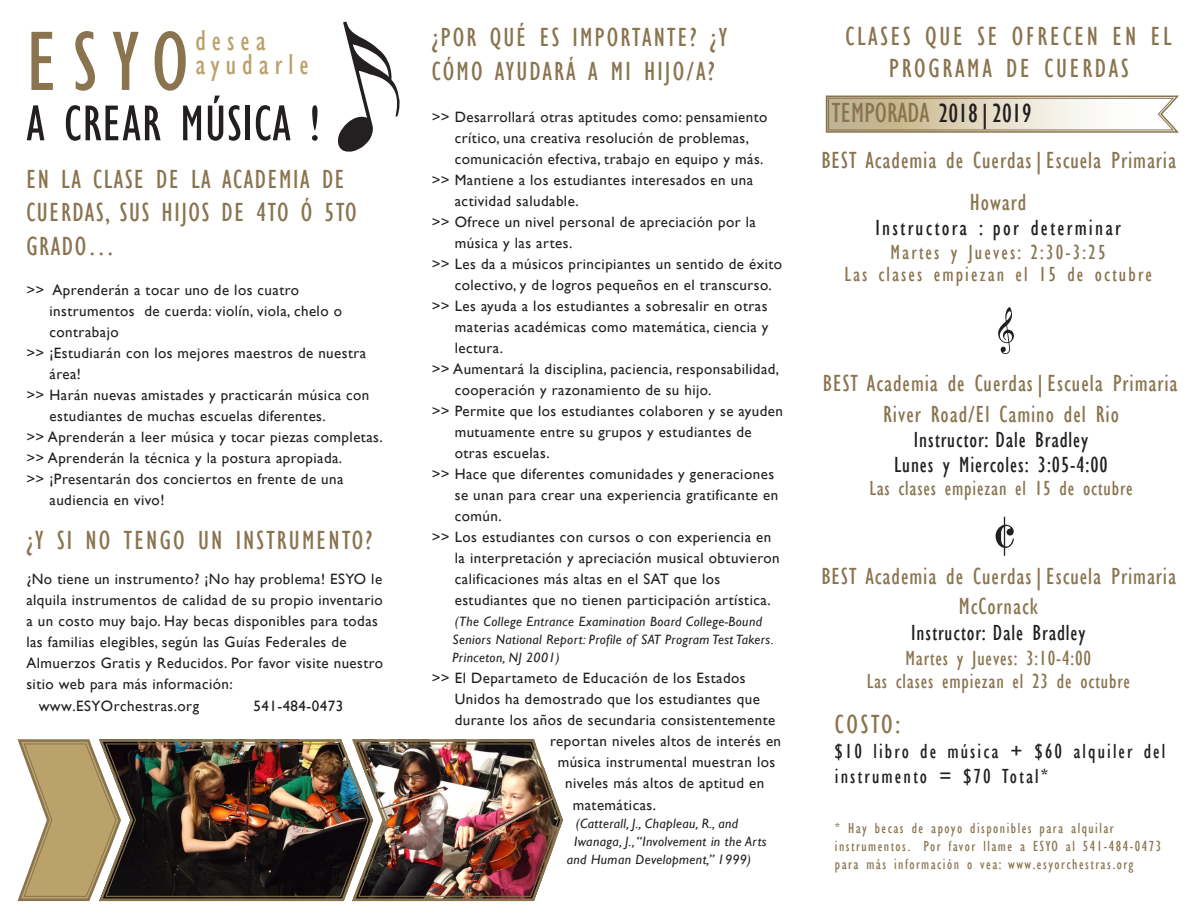
<style>
.page{position:relative;width:1188px;height:918px;background:#fff}
.page>*{position:absolute;margin:0;border:0;box-sizing:border-box;transform-origin:0 0}
.t1{font:condensed 87px "Gill Sans";color:#89744f}
.t2{font:condensed 51.9px "Gill Sans";letter-spacing:.02em;color:#231f20}
.t3{font:condensed 29.7px/24px "Gill Sans";letter-spacing:.2em;color:#bba16a}
.t4{font:condensed 28.5px "Gill Sans";color:#89744f}
.t5{font:condensed 27px/34.2px "Gill Sans";letter-spacing:.08em;color:#89744f}
.t6{font:condensed 27px/33.3px "Gill Sans";letter-spacing:.06em;color:#89744f}
.t7{font:condensed 27px "Gill Sans";letter-spacing:.1em;color:#89744f}
.t8{font:condensed 24px "Gill Sans";letter-spacing:.04em;color:#89744f}
.t9{font:24px "Gill Sans MT Condensed";letter-spacing:.04em;color:#89744f}
.t10{font:condensed 22.5px/24.6px "Gill Sans";letter-spacing:.04em;color:#231f20;text-align:center}
.t11{font:22.5px "Gill Sans MT Condensed";letter-spacing:.1em;color:#231f20}
.t12{font:condensed 21px/24px "Gill Sans";letter-spacing:.04em;color:#89744f;text-align:center}
.t13{font:condensed 21px/22.8px "Gill Sans";letter-spacing:.1em;color:#89744f;text-align:center}
.t14{font:condensed 21px/25.2px "Gill Sans";letter-spacing:.1em;color:#231f20}
.t15{font:15px/21px "Gill Sans";letter-spacing:.03em;color:#231f20}
.t16{font:condensed 15px/18px "Gill Sans";letter-spacing:.1em;color:#89744f}
.t17{font:italic 13.5px "Gill Sans";letter-spacing:.03em;color:#231f20}
.s1{font-size:27px;color:#231f20}
.s2{font-family:"Gill Sans MT Condensed";font-stretch:normal;font-size:27px;color:#231f20}
.s3{font-family:"Gill Sans";font-stretch:condensed}
.s4{font-family:"Gill Sans MT Condensed";font-stretch:normal}
</style>
<div class="page">
<svg style="left:825px;top:95px;width:354px;height:38px"></svg>
<svg style="left:338px;top:22px;width:62px;height:130px"></svg>
<img style="left:17px;top:739px;width:546px;height:163px">
<svg style="left:998px;top:307px;width:16px;height:47px"></svg>
<svg style="left:996px;top:517px;width:18px;height:39px"></svg>
<p class="t1" style="left:26px;top:10px;width:164px">ESYO</p>
<p class="t3" style="left:195px;top:29px;width:115px">desea ayudarle</p>
<p class="t2" style="left:26px;top:93px;width:295px">A CREAR MÚSICA !</p>
<p class="t6" style="left:26px;top:163px;width:332px">EN LA CLASE DE LA ACADEMIA DE<br>CUERDAS, SUS HIJOS DE 4TO Ó 5TO<br>GRADO…</p>
<p class="t15" style="left:26px;top:280px;width:274px">&gt;&gt; Aprenderán a tocar uno de los cuatro</p>
<p class="t15" style="left:49px;top:301px;width:294px">instrumentos de cuerda: violín, viola, chelo o</p>
<p class="t15" style="left:49px;top:322px;width:71px">contrabajo</p>
<p class="t15" style="left:26px;top:343px;width:341px">&gt;&gt; ¡Estudiarán con los mejores maestros de nuestra</p>
<p class="t15" style="left:49px;top:364px;width:33px">área!</p>
<p class="t15" style="left:26px;top:385px;width:345px">&gt;&gt; Harán nuevas amistades y practicarán música con</p>
<p class="t15" style="left:49px;top:406px;width:278px">estudiantes de muchas escuelas diferentes.</p>
<p class="t15" style="left:26px;top:427px;width:358px">&gt;&gt; Aprenderán a leer música y tocar piezas completas.</p>
<p class="t15" style="left:26px;top:448px;width:317px">&gt;&gt; Aprenderán la técnica y la postura apropiada.</p>
<p class="t15" style="left:26px;top:469px;width:319px">&gt;&gt; ¡Presentarán dos conciertos en frente de una</p>
<p class="t15" style="left:49px;top:490px;width:116px">audiencia en vivo!</p>
<p class="t5" style="left:26px;top:523px;width:347px">¿Y SI NO TENGO UN INSTRUMENTO?</p>
<p class="t15" style="left:26px;top:568px;width:358px">¿No tiene un instrumento? ¡No hay problema! ESYO le alquila instrumentos de calidad de su propio inventario a un costo muy bajo. Hay becas disponibles para todas las familias elegibles, según las Guías Federales de Almuerzos Gratis y Reducidos. Por favor visite nuestro sitio web para más información:</p>
<p class="t15" style="left:39px;top:695px;width:162px">www.ESYOrchestras.org</p>
<p class="t15" style="left:254px;top:695px;width:91px">541-484-0473</p>
<p class="t5" style="left:432px;top:20px;width:297px">¿POR QUÉ ES IMPORTANTE? ¿Y<br>CÓMO AYUDARÁ A MI HIJO/A?</p>
<p class="t15" style="left:432px;top:107px;width:337px">&gt;&gt; Desarrollará otras aptitudes como: pensamiento</p>
<p class="t15" style="left:455px;top:128px;width:296px">crítico, una creativa resolución de problemas,</p>
<p class="t15" style="left:455px;top:149px;width:310px">comunicación efectiva, trabajo en equipo y más.</p>
<p class="t15" style="left:432px;top:170px;width:323px">&gt;&gt; Mantiene a los estudiantes interesados en una</p>
<p class="t15" style="left:455px;top:191px;width:126px">actividad saludable.</p>
<p class="t15" style="left:432px;top:212px;width:326px">&gt;&gt; Ofrece un nivel personal de apreciación por la</p>
<p class="t15" style="left:455px;top:233px;width:119px">música y las artes.</p>
<p class="t15" style="left:432px;top:254px;width:352px">&gt;&gt; Les da a músicos principiantes un sentido de éxito</p>
<p class="t15" style="left:455px;top:275px;width:318px">colectivo, y de logros pequeños en el transcurso.</p>
<p class="t15" style="left:432px;top:296px;width:337px">&gt;&gt; Les ayuda a los estudiantes a sobresalir en otras</p>
<p class="t15" style="left:455px;top:317px;width:315px">materias académicas como matemática, ciencia y</p>
<p class="t15" style="left:455px;top:338px;width:50px">lectura.</p>
<p class="t15" style="left:432px;top:359px;width:349px">&gt;&gt; Aumentará la disciplina, paciencia, responsabilidad,</p>
<p class="t15" style="left:455px;top:380px;width:258px">cooperación y razonamiento de su hijo.</p>
<p class="t15" style="left:432px;top:401px;width:353px">&gt;&gt; Permite que los estudiantes colaboren y se ayuden</p>
<p class="t15" style="left:455px;top:422px;width:299px">mutuamente entre su grupos y estudiantes de</p>
<p class="t15" style="left:455px;top:443px;width:96px">otras escuelas.</p>
<p class="t15" style="left:432px;top:464px;width:344px">&gt;&gt; Hace que diferentes comunidades y generaciones</p>
<p class="t15" style="left:455px;top:485px;width:325px">se unan para crear una experiencia gratificante en</p>
<p class="t15" style="left:455px;top:506px;width:48px">común.</p>
<p class="t15" style="left:432px;top:527px;width:341px">&gt;&gt; Los estudiantes con cursos o con experiencia en</p>
<p class="t15" style="left:455px;top:548px;width:326px">la interpretación y apreciación musical obtuvieron</p>
<p class="t15" style="left:455px;top:569px;width:267px">calificaciones más altas en el SAT que los</p>
<p class="t15" style="left:455px;top:590px;width:317px">estudiantes que no tienen participación artística.</p>
<p class="t17" style="left:455px;top:613px;width:309px">(The College Entrance Examination Board College-Bound</p>
<p class="t17" style="left:452px;top:631px;width:323px">Seniors National Report: Profile of SAT Program Test Takers.</p>
<p class="t17" style="left:452px;top:649px;width:109px">Princeton, NJ 2001)</p>
<p class="t15" style="left:432px;top:668px;width:315px">&gt;&gt; El Departameto de Educación de los Estados</p>
<p class="t15" style="left:455px;top:689px;width:307px">Unidos ha demostrado que los estudiantes que</p>
<p class="t15" style="left:455px;top:710px;width:322px">durante los años de secundaria consistentemente</p>
<p class="t15" style="left:550px;top:731px;width:232px">reportan niveles altos de interés en</p>
<p class="t15" style="left:558px;top:752px;width:219px">música instrumental muestran los</p>
<p class="t15" style="left:565px;top:773px;width:201px">niveles más altos de aptitud en</p>
<p class="t15" style="left:573px;top:795px;width:85px">matemáticas.</p>
<p class="t17" style="left:576px;top:816px;width:164px">(Catterall, J., Chapleau, R., and</p>
<p class="t17" style="left:574px;top:834px;width:194px">Iwanaga, J., “Involvement in the Arts</p>
<p class="t17" style="left:567px;top:852px;width:186px">and Human Development,” 1999)</p>
<p class="t7" style="left:845px;top:20px;width:328px">CLASES QUE SE OFRECEN EN EL</p>
<p class="t7" style="left:889px;top:53px;width:241px">PROGRAMA DE CUERDAS</p>
<p class="t4" style="left:832px;top:96px;width:201px">TEMPORADA <span class="s1">201</span><span class="s2">8</span><span class="s1">|201</span><span class="s2">9</span></p>
<p class="t8" style="left:821px;top:146px;width:356px">BEST Academia de Cuerdas|Escuela Primaria</p>
<p class="t8" style="left:970px;top:188px;width:58px">Howard</p>
<p class="t11" style="left:876px;top:215px;width:247px"><span class="s3">Instructora :</span> por determinar</p>
<p class="t13" style="left:844px;top:240px;width:309px"><span class="s4">Martes</span> y Jueves: 2:<span class="s4">3</span>0-3:<span class="s4">25<br></span>Las clases empiezan el 15 de octubre</p>
<p class="t8" style="left:823px;top:369px;width:356px">BEST Academia de Cuerdas|Escuela Primaria</p>
<p class="t9" style="left:883px;top:400px;width:237px"><span class="s3">River Road</span>/El Camino del Rio</p>
<p class="t10" style="left:894px;top:427px;width:215px">Instructor: Dale Bradley<br>Lunes y Miercoles: 3:05-4:00</p>
<p class="t12" style="left:869px;top:476px;width:265px">Las clases empiezan el 15 de octubre</p>
<p class="t8" style="left:821px;top:562px;width:356px">BEST Academia de Cuerdas|Escuela Primaria</p>
<p class="t9" style="left:959px;top:592px;width:81px">McCornack</p>
<p class="t10" style="left:911px;top:620px;width:176px">Instructor: <span class="s4">Dale Bradley</span></p>
<p class="t12" style="left:867px;top:646px;width:265px">Martes y Jueves: 3:10-4:00<br>Las clases empiezan el 23 de octubre</p>
<p class="t5" style="left:835px;top:707px;width:67px">COSTO:</p>
<p class="t14" style="left:835px;top:738px;width:332px">$10 libro de música + $60 alquiler del instrumento = $70 Total*</p>
<p class="t16" style="left:835px;top:820px;width:328px">* Hay becas de apoyo disponibles para alquilar instrumentos. Por favor llame a ESYO al 541-484-0473 para más información o vea: www.esyorchestras.org</p>
</div>
